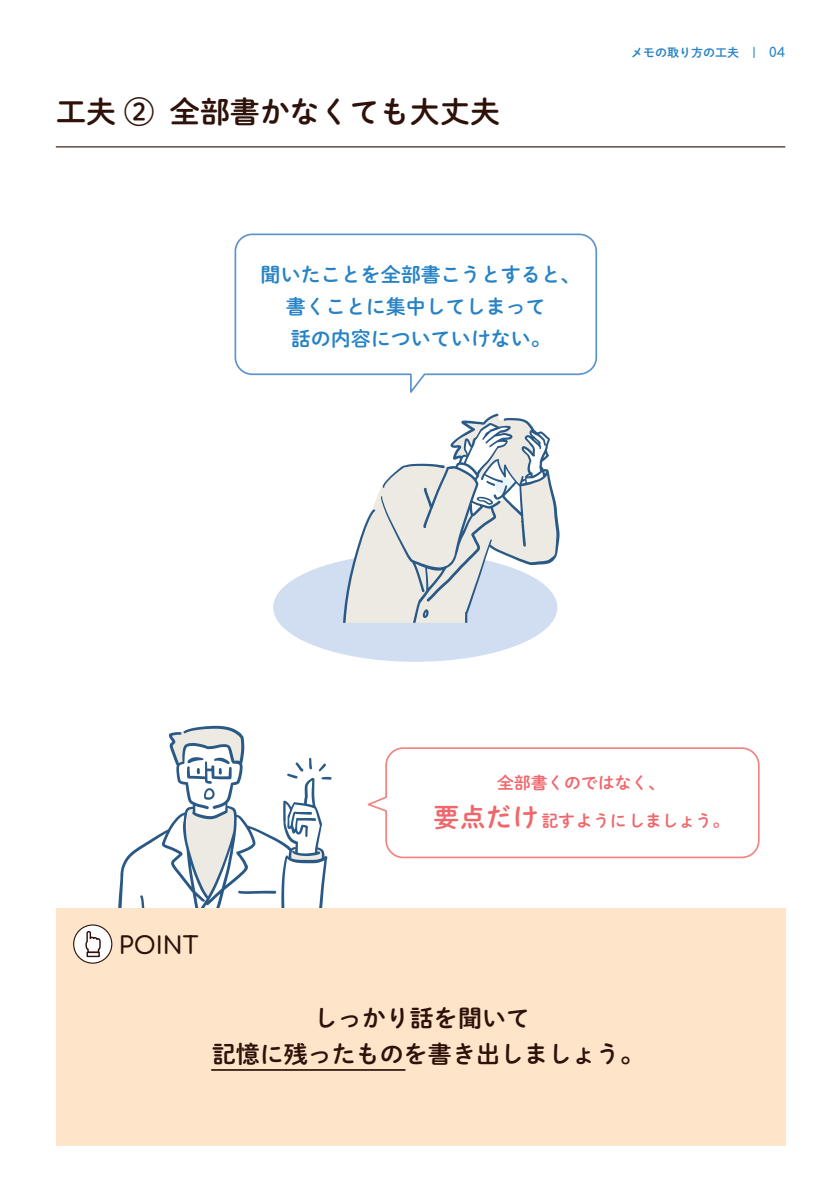
<style>
.page{position:relative;width:840px;height:1191px;background:#fff}
.page>*{position:absolute;margin:0;border:0;box-sizing:border-box;transform-origin:0 0}
.t1{font:30px "P Shuei M Go Std B";color:#2e1108}
.t2{font:24px/36px "P Shuei M Go Std B";color:#2e1108;text-align:center}
.t3{font:600 24px "Comfortaa";color:#2e1108}
.t4{font:20px/32px "P Shuei M Go Std B";color:#2783c5;text-align:center}
.t5{font:16.8px "P Shuei M Go Std B";color:#f1666a}
.t6{font:12px "P Shuei M Go Std B";color:#2783c5}
.s1{font-family:"Comfortaa";font-weight:600;font-size:13.2px}
.s2{font-size:26.4px}
</style>
<div class="page">
<svg style="left:118px;top:725px;width:213px;height:183px"></svg>
<svg style="left:234px;top:233px;width:363px;height:160px"></svg>
<div style="left:273px;top:553px;width:284px;height:109px;background:#d1def1;border-radius:50%"></div>
<hr style="left:56px;top:146px;width:728px;height:1px;background:#2e1108">
<div style="left:57px;top:908px;width:728px;height:237px;background:#fee5ca"></div>
<div style="left:74px;top:925px;width:38px;height:38px;background:#fff;border-radius:50%"></div>
<div style="left:73px;top:924px;width:39px;height:39px;border:1px solid #2e1108;border-radius:50%"></div>
<hr style="left:212px;top:1069px;width:192px;height:1px;background:#2e1108">
<div style="left:86px;top:951px;width:14px;height:6px;border:1px solid #2e1108"></div>
<svg style="left:85px;top:930px;width:16px;height:23px"></svg>
<svg style="left:367px;top:747px;width:393px;height:112px"></svg>
<svg style="left:373px;top:489px;width:8px;height:134px"></svg>
<svg style="left:381px;top:413px;width:178px;height:210px"></svg>
<svg style="left:343px;top:509px;width:32px;height:114px"></svg>
<h1 class="t1" style="left:56px;top:90px;width:445px">工夫 ② 全部書かなくても大丈夫</h1>
<p class="t4" style="left:260px;top:258px;width:321px">聞いたことを全部書こうとすると、書くことに集中してしまって<br>話の内容についていけない。</p>
<p class="t6" style="left:630px;top:43px;width:156px">メモの取り方の工夫　|　<span class="s1">04</span></p>
<p class="t5" style="left:496px;top:770px;width:169px">全部書くのではなく、</p>
<p class="t5" style="left:433px;top:808px;width:297px"><span class="s2">要点だけ</span>記すようにしましょう。</p>
<p class="t3" style="left:119px;top:932px;width:81px">POINT</p>
<p class="t2" style="left:212px;top:999px;width:433px">しっかり話を聞いて<br>記憶に残ったものを書き出しましょう。</p>
</div>
